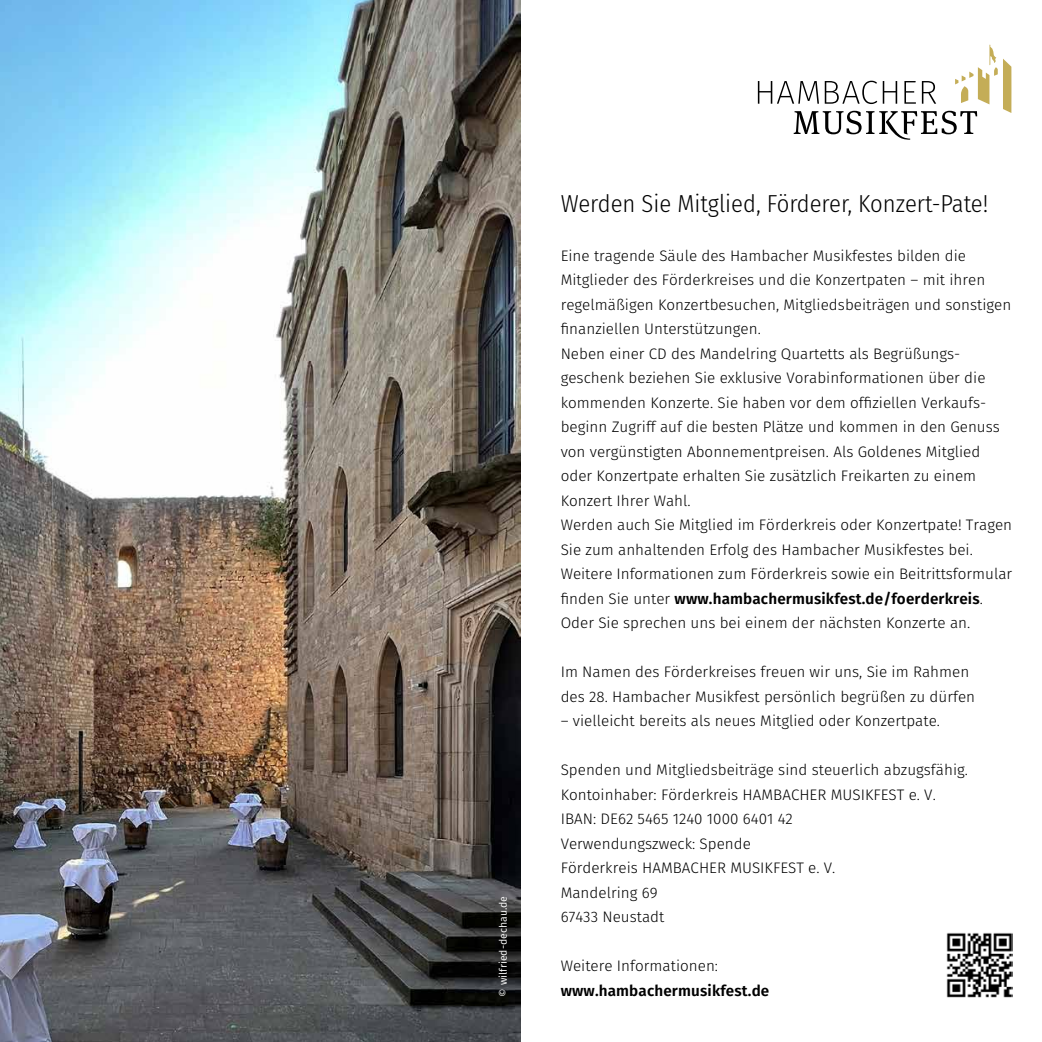
<style>
.page{position:relative;width:1042px;height:1042px;background:#fff}
.page>*{position:absolute;margin:0;border:0;box-sizing:border-box;transform-origin:0 0}
.t1{font:300 24.5px "Fira Sans Condensed";color:#000}
.t2{font:300 15.22px/24.5px "Fira Sans";color:#000}
.t3{font:600 15.22px "Fira Sans";letter-spacing:.01em;color:#000}
.t4{font:10.5px "Fira Sans";color:#fff}
.s1{font-weight:600}
</style>
<div class="page">
<svg style="left:758px;top:45px;width:253px;height:95px"></svg>
<img style="left:947px;top:933px;width:65px;height:64px">
<img style="left:0;top:0;width:521px;height:1042px">
<p class="t4" style="left:495px;top:996px;width:102px;rotate:-90deg">© wilfried-dechau.de</p>
<h1 class="t1" style="left:561px;top:186px;width:429px">Werden Sie Mitglied, Förderer, Konzert-Pate!</h1>
<p class="t2" style="left:561px;top:243px;width:453px">Eine tragende Säule des Hambacher Musikfestes bilden die Mitglieder des Förderkreises und die Konzertpaten – mit ihren regelmäßigen Konzertbesuchen, Mitgliedsbeiträgen und sonstigen finanziellen Unterstützungen.<br>Neben einer CD des Mandelring Quartetts als Begrüßungs&shy;geschenk beziehen Sie exklusive Vorabinformationen über die kommenden Konzerte. Sie haben vor dem offiziellen Verkaufs&shy;beginn Zugriff auf die besten Plätze und kommen in den Genuss von vergünstigten Abonnementpreisen. Als Goldenes Mitglied oder Konzertpate erhalten Sie zusätzlich Freikarten zu einem Konzert Ihrer Wahl.<br>Werden auch Sie Mitglied im Förderkreis oder Konzertpate! Tragen Sie zum anhaltenden Erfolg des Hambacher Musikfestes bei.<br>Weitere Informationen zum Förderkreis sowie ein Beitrittsformular finden Sie unter <span class="s1">www.hambachermusikfest.de/foerderkreis</span>.<br>Oder Sie sprechen uns bei einem der nächsten Konzerte an.</p>
<p class="t2" style="left:561px;top:659px;width:416px">Im Namen des Förderkreises freuen wir uns, Sie im Rahmen des 28. Hambacher Musikfest persönlich begrüßen zu dürfen</p>
<p class="t2" style="left:561px;top:708px;width:381px">– vielleicht bereits als neues Mitglied oder Konzertpate.</p>
<p class="t2" style="left:561px;top:757px;width:409px">Spenden und Mitgliedsbeiträge sind steuerlich abzugsfähig.<br>Kontoinhaber: Förderkreis HAMBACHER MUSIKFEST e. V.<br>IBAN: DE62 5465 1240 1000 6401 42<br>Verwendungszweck: Spende<br>Förderkreis HAMBACHER MUSIKFEST e. V.<br>Mandelring 69<br>67433 Neustadt</p>
<p class="t2" style="left:561px;top:953px;width:159px">Weitere Informationen:</p>
<p class="t3" style="left:561px;top:978px;width:210px">www.hambachermusikfest.de</p>
</div>
